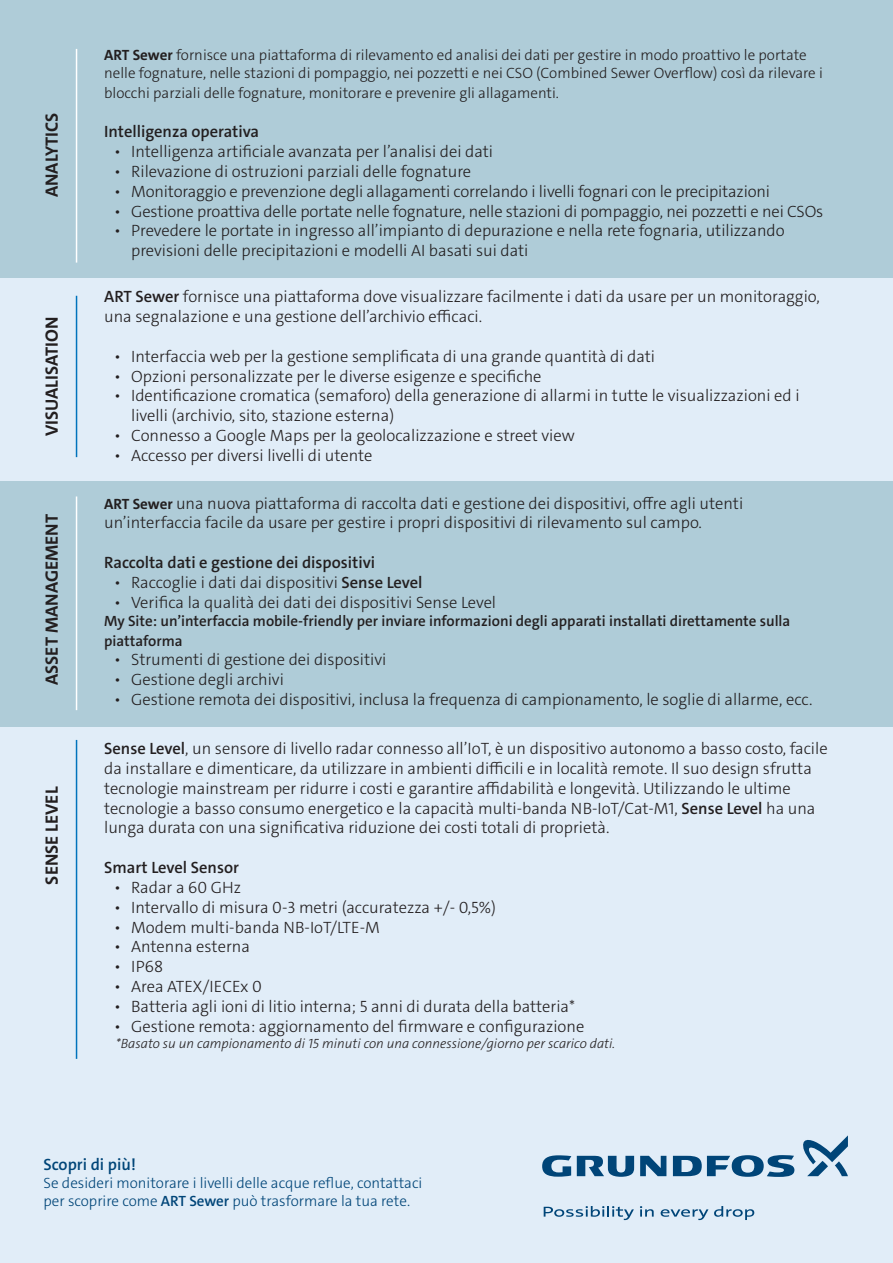
<style>
.page{position:relative;width:893px;height:1263px;background:#e1edf8}
.page>*{position:absolute;margin:0;border:0;box-sizing:border-box;transform-origin:0 0}
.t1{font:700 18px "Grundfos The Sans";color:#231f20}
.t2{font:300 16.5px/19.8px "Grundfos The Sans";color:#231f20}
.t3{font:600 16.5px "Grundfos The Sans";color:#231f20}
.t4{font:600 16.5px "Grundfos The Sans";color:#004578}
.t5{font:300 15px/18px "Grundfos The Sans";color:#231f20}
.t6{font:600 15px/19.8px "Grundfos The Sans";color:#231f20}
.t7{font:300 15px "Grundfos The Sans";color:#004578}
.t8{font:italic 300 13.5px "Grundfos The Sans";color:#231f20}
.s1{font-weight:700}
.s2{font-weight:600}
.s3{font-weight:700;font-size:15px}
</style>
<div class="page">
<svg style="left:640px;top:1156px;width:26px;height:20px"></svg>
<svg style="left:577px;top:1156px;width:57px;height:21px"></svg>
<svg style="left:542px;top:1155px;width:29px;height:22px"></svg>
<svg style="left:673px;top:1155px;width:121px;height:22px"></svg>
<svg style="left:803px;top:1135px;width:45px;height:41px"></svg>
<svg style="left:544px;top:1206px;width:90px;height:14px"></svg>
<svg style="left:640px;top:1206px;width:14px;height:10px"></svg>
<svg style="left:661px;top:1209px;width:47px;height:11px"></svg>
<svg style="left:714px;top:1206px;width:40px;height:14px"></svg>
<div style="left:0;top:0;width:893px;height:277px;background:#afccd8"></div>
<hr style="left:76px;top:49px;width:1px;height:214px;background:#fff">
<hr style="left:76px;top:296px;width:1px;height:161px;background:#0073bc">
<div style="left:0;top:482px;width:893px;height:245px;background:#afccd8"></div>
<hr style="left:76px;top:496px;width:1px;height:214px;background:#fff">
<hr style="left:76px;top:740px;width:1px;height:319px;background:#0073bc">
<p class="t1" style="left:40px;top:197px;width:86px;rotate:-90deg">ANALYTICS</p>
<p class="t1" style="left:40px;top:436px;width:120px;rotate:-90deg">VISUALISATION</p>
<p class="t1" style="left:40px;top:685px;width:172px;rotate:-90deg">ASSET MANAGEMENT</p>
<p class="t1" style="left:40px;top:884px;width:99px;rotate:-90deg">SENSE LEVEL</p>
<p class="t5" style="left:104px;top:46px;width:720px"><span class="s1">ART Sewer</span> fornisce una piattaforma di rilevamento ed analisi dei dati per gestire in modo proattivo le portate nelle fognature, nelle stazioni di pompaggio, nei pozzetti e nei CSO (Combined Sewer Overflow) così da rilevare i</p>
<p class="t5" style="left:104px;top:84px;width:456px">blocchi parziali delle fognature, monitorare e prevenire gli allagamenti.</p>
<p class="t3" style="left:104px;top:121px;width:157px">Intelligenza operativa</p>
<p class="t2" style="left:114px;top:142px;width:380px">• Intelligenza artificiale avanzata per l’analisi dei dati</p>
<p class="t2" style="left:114px;top:162px;width:359px">• Rilevazione di ostruzioni parziali delle fognature</p>
<p class="t2" style="left:114px;top:181px;width:657px">• Monitoraggio e prevenzione degli allagamenti correlando i livelli fognari con le precipitazioni</p>
<p class="t2" style="left:114px;top:201px;width:711px">• Gestione proattiva delle portate nelle fognature, nelle stazioni di pompaggio, nei pozzetti e nei CSOs</p>
<p class="t2" style="left:131px;top:221px;width:655px;text-indent:-17px">• Prevedere le portate in ingresso all’impianto di depurazione e nella rete fognaria, utilizzando previsioni delle precipitazioni e modelli AI basati sui dati</p>
<p class="t2" style="left:104px;top:287px;width:717px"><span class="s2">ART Sewer</span> fornisce una piattaforma dove visualizzare facilmente i dati da usare per un monitoraggio, una segnalazione e una gestione dell’archivio efficaci.</p>
<p class="t2" style="left:114px;top:346px;width:542px">• Interfaccia web per la gestione semplificata di una grande quantità di dati</p>
<p class="t2" style="left:114px;top:366px;width:429px">• Opzioni personalizzate per le diverse esigenze e specifiche</p>
<p class="t2" style="left:131px;top:386px;width:670px;text-indent:-17px">• Identificazione cromatica (semaforo) della generazione di allarmi in tutte le visualizzazioni ed i livelli (archivio, sito, stazione esterna)</p>
<p class="t2" style="left:114px;top:426px;width:462px">• Connesso a Google Maps per la geolocalizzazione e street view</p>
<p class="t2" style="left:114px;top:445px;width:260px">• Accesso per diversi livelli di utente</p>
<p class="t2" style="left:104px;top:493px;width:640px"><span class="s3">ART Sewer</span> una nuova piattaforma di raccolta dati e gestione dei dispositivi, offre agli utenti un’interfaccia facile da usare per gestire i propri dispositivi di rilevamento sul campo.</p>
<p class="t3" style="left:104px;top:552px;width:272px">Raccolta dati e gestione dei dispositivi</p>
<p class="t2" style="left:114px;top:572px;width:310px">• Raccoglie i dati dai dispositivi <span class="s2">Sense Level</span></p>
<p class="t2" style="left:114px;top:592px;width:383px">• Verifica la qualità dei dati dei dispositivi Sense Level</p>
<p class="t6" style="left:104px;top:611px;width:688px">My Site: un’interfaccia mobile-friendly per inviare informazioni degli apparati installati direttamente sulla piattaforma</p>
<p class="t2" style="left:114px;top:650px;width:274px">• Strumenti di gestione dei dispositivi</p>
<p class="t2" style="left:114px;top:670px;width:171px">• Gestione degli archivi</p>
<p class="t2" style="left:114px;top:689px;width:700px">• Gestione remota dei dispositivi, inclusa la frequenza di campionamento, le soglie di allarme, ecc.</p>
<p class="t2" style="left:104px;top:739px;width:725px"><span class="s2">Sense Level</span>, un sensore di livello radar connesso all’IoT, è un dispositivo autonomo a basso costo, facile</p>
<p class="t2" style="left:104px;top:759px;width:709px">da installare e dimenticare, da utilizzare in ambienti difficili e in località remote. Il suo design sfrutta</p>
<p class="t2" style="left:104px;top:778px;width:688px">tecnologie mainstream per ridurre i costi e garantire affidabilità e longevità. Utilizzando le ultime</p>
<p class="t2" style="left:104px;top:798px;width:713px">tecnologie a basso consumo energetico e la capacità multi-banda NB-IoT/Cat-M1, <span class="s2">Sense Level</span> ha una</p>
<p class="t2" style="left:104px;top:818px;width:507px">lunga durata con una significativa riduzione dei costi totali di proprietà.</p>
<p class="t3" style="left:104px;top:857px;width:136px">Smart Level Sensor</p>
<p class="t2" style="left:114px;top:877px;width:129px">• Radar a 60 GHz</p>
<p class="t2" style="left:114px;top:897px;width:383px">• Intervallo di misura 0-3 metri (accuratezza +/- 0,5%)</p>
<p class="t2" style="left:114px;top:917px;width:267px">• Modem multi-banda NB-IoT/LTE-M</p>
<p class="t2" style="left:114px;top:937px;width:137px">• Antenna esterna</p>
<p class="t2" style="left:114px;top:957px;width:50px">• IP68</p>
<p class="t2" style="left:114px;top:976px;width:149px">• Area ATEX/IECEx 0</p>
<p class="t2" style="left:114px;top:996px;width:463px">• Batteria agli ioni di litio interna; 5 anni di durata della batteria*</p>
<p class="t2" style="left:114px;top:1016px;width:472px">• Gestione remota: aggiornamento del firmware e configurazione</p>
<p class="t8" style="left:116px;top:1034px;width:501px">*Basato su un campionamento di 15 minuti con una connessione/giorno per scarico dati.</p>
<p class="t4" style="left:44px;top:1154px;width:94px">Scopri di più!</p>
<p class="t7" style="left:44px;top:1173px;width:380px">Se desideri monitorare i livelli delle acque reflue, contattaci</p>
<p class="t7" style="left:44px;top:1191px;width:368px">per scoprire come <span class="s2">ART Sewer</span> può trasformare la tua rete.</p>
</div>
